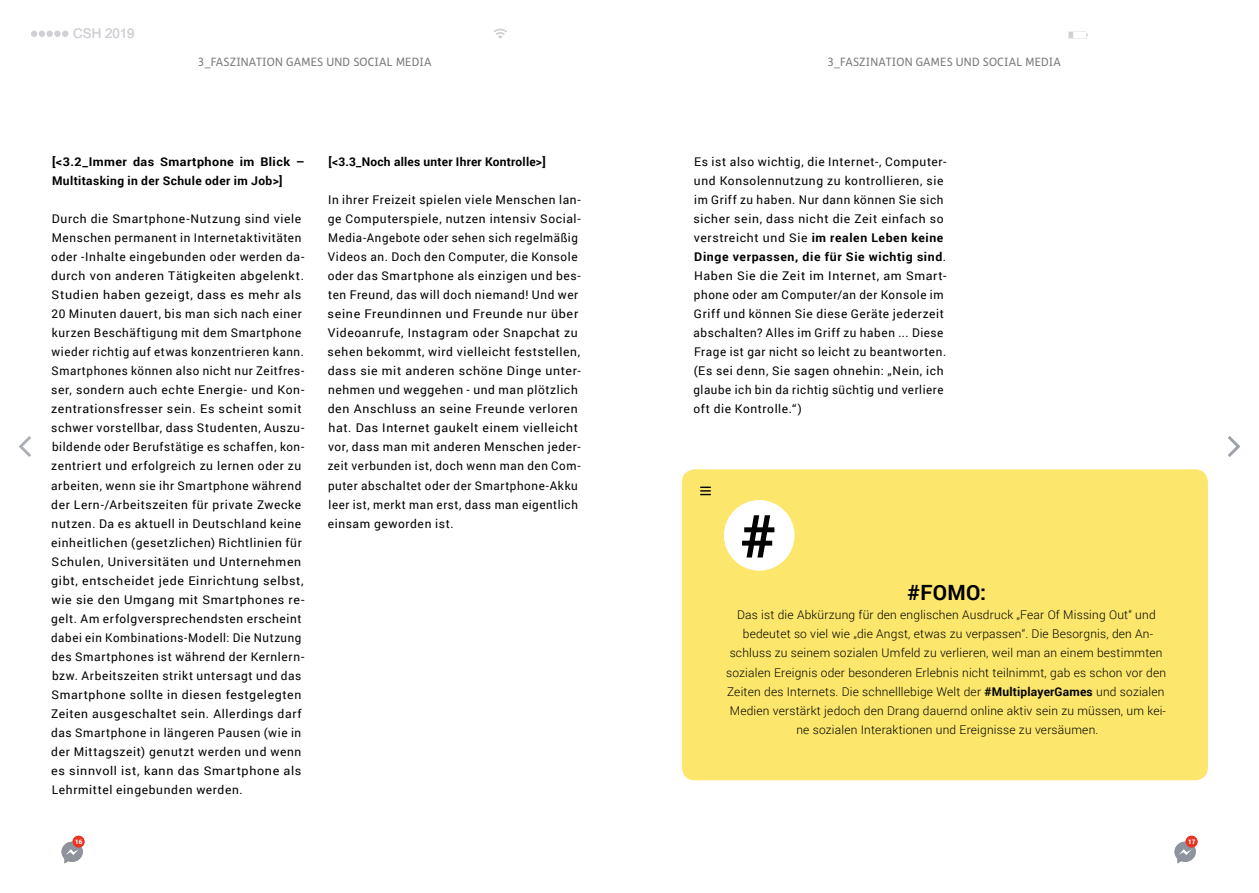
<style>
.page{position:relative;width:1259px;height:893px;background:#fff}
.page>*{position:absolute;margin:0;border:0;box-sizing:border-box;transform-origin:0 0}
.t1{font:700 59.4px "Roboto";color:#000}
.t2{font:700 21px "Roboto";color:#000}
.t3{font:13.35px "Arial";color:#cfd1d4}
.t4{font:12px/19px "Roboto";letter-spacing:.05em;color:#000}
.t5{font:300 12px/19px "Roboto";letter-spacing:.015em;color:#000;text-align:center}
.t6{font:700 12px/19px "Roboto";letter-spacing:.03em;color:#000;scale:1.05 1}
.t7{font:700 12px "Roboto";letter-spacing:.03em;color:#000}
.t8{font:11.55px "FS Me";letter-spacing:.015em;color:#7c7b7b}
.t9{font:900 6.15px "Roboto";color:#fffffc}
.s1{font-weight:700}
</style>
<div class="page">
<svg style="left:62px;top:842px;width:21px;height:21px"></svg>
<div style="left:73px;top:836px;width:11px;height:12px;background:#eb3324;border-radius:50%"></div>
<svg style="left:493px;top:29px;width:14px;height:10px"></svg>
<svg style="left:31px;top:31px;width:37px;height:6px"></svg>
<svg style="left:19px;top:436px;width:12px;height:21px"></svg>
<div style="left:682px;top:469px;width:526px;height:311px;background:#fce76c;border-radius:13px"></div>
<svg style="left:1174px;top:842px;width:21px;height:21px"></svg>
<div style="left:1185px;top:836px;width:12px;height:12px;background:#eb3324;border-radius:50%"></div>
<svg style="left:1228px;top:436px;width:12px;height:21px"></svg>
<svg style="left:1068px;top:31px;width:20px;height:8px"></svg>
<div style="left:724px;top:500px;width:70px;height:71px;background:#fff;border-radius:50%"></div>
<svg style="left:700px;top:486px;width:11px;height:9px"></svg>
<hr style="left:697px;top:489px;width:14px;height:4px;background:#000;opacity:.75">
<p class="t3" style="left:73px;top:25px;width:63px">CSH 2019</p>
<p class="t8" style="left:198px;top:54px;width:235px">3_FASZINATION GAMES UND SOCIAL MEDIA</p>
<p class="t8" style="left:827px;top:54px;width:235px">3_FASZINATION GAMES UND SOCIAL MEDIA</p>
<p class="t6" style="left:52px;top:151px;width:242px">[&lt;3.2_Immer das Smartphone im Blick –<br>Multitasking in der Schule oder im Job&gt;]</p>
<p class="t4" style="left:51px;top:209px;width:255px">Durch die Smartphone-Nutzung sind viele Menschen permanent in Internetaktivitäten oder -Inhalte eingebunden oder werden da&shy;durch von anderen Tätigkeiten abgelenkt.<br>Studien haben gezeigt, dass es mehr als 20 Minuten dauert, bis man sich nach einer kurzen Beschäftigung mit dem Smartphone wieder richtig auf etwas konzentrieren kann.<br>Smartphones können also nicht nur Zeitfres&shy;ser, sondern auch echte Energie- und Kon&shy;zentrationsfresser sein. Es scheint somit schwer vorstellbar, dass Studenten, Auszu&shy;bildende oder Berufstätige es schaffen, kon&shy;zentriert und erfolgreich zu lernen oder zu arbeiten, wenn sie ihr Smartphone während der Lern-/Arbeitszeiten für private Zwecke nutzen. Da es aktuell in Deutschland keine einheitlichen (gesetzlichen) Richtlinien für Schulen, Universitäten und Unternehmen gibt, entscheidet jede Einrichtung selbst, wie sie den Umgang mit Smartphones re&shy;gelt. Am erfolgversprechendsten erscheint dabei ein Kombinations-Modell: Die Nutzung des Smartphones ist während der Kernlern&shy;bzw. Arbeitszeiten strikt untersagt und das Smartphone sollte in diesen festgelegten Zeiten ausgeschaltet sein. Allerdings darf das Smartphone in längeren Pausen (wie in der Mittagszeit) genutzt werden und wenn es sinnvoll ist, kann das Smartphone als Lehrmittel eingebunden werden.</p>
<p class="t7" style="left:328px;top:153px;width:218px">[&lt;3.3_Noch alles unter Ihrer Kontrolle&gt;]</p>
<p class="t4" style="left:328px;top:189px;width:255px">In ihrer Freizeit spielen viele Menschen lan&shy;ge Computerspiele, nutzen intensiv Social-Media-Angebote oder sehen sich regelmäßig Videos an. Doch den Computer, die Konsole oder das Smartphone als einzigen und bes&shy;ten Freund, das will doch niemand! Und wer seine Freundinnen und Freunde nur über Videoanrufe, Instagram oder Snapchat zu sehen bekommt, wird vielleicht feststellen, dass sie mit anderen schöne Dinge unter&shy;nehmen und weggehen - und man plötzlich den Anschluss an seine Freunde verloren hat. Das Internet gaukelt einem vielleicht vor, dass man mit anderen Menschen jeder&shy;zeit verbunden ist, doch wenn man den Com&shy;puter abschaltet oder der Smartphone-Akku leer ist, merkt man erst, dass man eigentlich einsam geworden ist.</p>
<p class="t4" style="left:693px;top:151px;width:255px">Es ist also wichtig, die Internet-, Computer&shy;und Konsolennutzung zu kontrollieren, sie im Griff zu haben. Nur dann können Sie sich sicher sein, dass nicht die Zeit einfach so verstreicht und Sie <span class="s1">im realen Leben keine Dinge verpassen, die für Sie wichtig sind</span>.<br>Haben Sie die Zeit im Internet, am Smart&shy;phone oder am Computer/an der Konsole im Griff und können Sie diese Geräte jederzeit abschalten? Alles im Griff zu haben ... Diese Frage ist gar nicht so leicht zu beantworten. (Es sei denn, Sie sagen ohnehin: „Nein, ich glaube ich bin da richtig süchtig und verliere oft die Kontrolle.“)</p>
<p class="t1" style="left:740px;top:494px;width:37px">#</p>
<p class="t2" style="left:907px;top:578px;width:80px">#FOMO:</p>
<p class="t5" style="left:726px;top:605px;width:441px">Das ist die Abkürzung für den englischen Ausdruck „Fear Of Missing Out“ und bedeutet so viel wie „die Angst, etwas zu verpassen“. Die Besorgnis, den An&shy;schluss zu seinem sozialen Umfeld zu verlieren, weil man an einem bestimmten sozialen Ereignis oder besonderen Erlebnis nicht teilnimmt, gab es schon vor den Zeiten des Internets. Die schnelllebige Welt der <span class="s1">#MultiplayerGames</span> und sozialen Medien verstärkt jedoch den Drang dauernd online aktiv sein zu müssen, um kei&shy;ne sozialen Interaktionen und Ereignisse zu versäumen.</p>
<p class="t9" style="left:75px;top:837px;width:9px">16</p>
<p class="t9" style="left:1188px;top:837px;width:9px">17</p>
</div>
